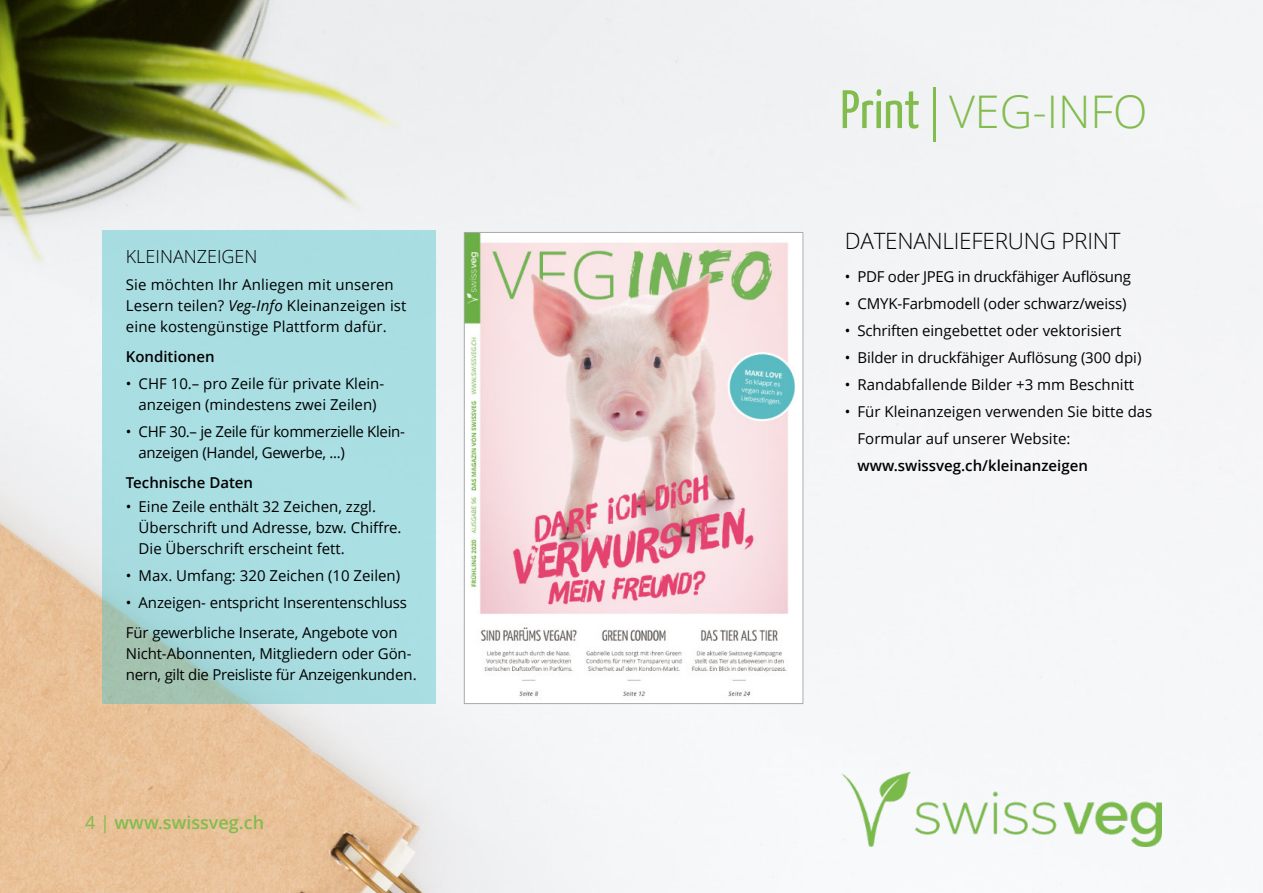
<style>
.page{position:relative;width:1263px;height:893px;background:#fff}
.page>*{position:absolute;margin:0;border:0;box-sizing:border-box;transform-origin:0 0}
.t1{font:300 45px "Open Sans";color:#82bc4d}
.t2{font:300 22.5px "Open Sans";letter-spacing:-.01em;color:#000}
.t3{font:600 18px "Open Sans";color:#82bc4d}
.t4{font:300 18px "Open Sans";color:#000}
.t5{font:15px/21px "Open Sans";color:#000}
.t6{font:15px/21px "Open Sans";letter-spacing:-.02em;color:#000}
.t7{font:600 15px "Open Sans";color:#000}
.s1{font-style:italic}
.s2{font-weight:400}
.s3{font-family:"Yanone Kaffeesatz";font-weight:400;font-size:54px}
.s4{font-size:54px}
</style>
<div class="page">
<img style="left:0;top:0;width:1263px;height:893px">
<img style="left:842px;top:772px;width:319px;height:75px">
<div style="left:103px;top:230px;width:333px;height:474px;background:#a9dee3"></div>
<img style="left:466px;top:234px;width:335px;height:468px">
<div style="left:464px;top:232px;width:339px;height:472px;border:1px solid #a7a9ac"></div>
<p class="t4" style="left:126px;top:249px;width:133px">KLEINANZEIGEN</p>
<p class="t5" style="left:126px;top:275px;width:282px">Sie möchten Ihr Anliegen mit unseren<br>Lesern teilen? <span class="s1">Veg-Info</span> Kleinanzeigen ist eine kostengünstige Plattform dafür.</p>
<p class="t7" style="left:126px;top:350px;width:90px">Konditionen</p>
<p class="t5" style="left:126px;top:374px;width:260px;text-align:center">• CHF 10.– pro Zeile für private Klein&shy;anzeigen (mindestens zwei Zeilen)</p>
<p class="t6" style="left:139px;top:422px;width:268px;text-indent:-13px">• CHF 30.– je Zeile für kommerzielle Klein&shy;anzeigen (Handel, Gewerbe, ...)</p>
<p class="t7" style="left:126px;top:476px;width:129px">Technische Daten</p>
<p class="t5" style="left:139px;top:497px;width:264px;text-indent:-13px">• Eine Zeile enthält 32 Zeichen, zzgl.<br>Überschrift und Adresse, bzw. Chiffre.<br>Die Überschrift erscheint fett.</p>
<p class="t5" style="left:126px;top:566px;width:276px">• Max. Umfang: 320 Zeichen (10 Zeilen)</p>
<p class="t5" style="left:126px;top:589px;width:283px;line-height:30px">• Anzeigen- entspricht Inserentenschluss<br>Für gewerbliche Inserate, Angebote von</p>
<p class="t5" style="left:126px;top:644px;width:292px">Nicht-Abonnenten, Mitgliedern oder Gön&shy;nern, gilt die Preisliste für Anzeigenkunden.</p>
<p class="t3" style="left:85px;top:815px;width:181px"><span class="s2">4 |</span> www.swissveg.ch</p>
<h1 class="t1" style="left:840px;top:94px;width:309px"><span class="s3">Print</span><span class="s4">|</span>VEG-INFO</h1>
<h2 class="t2" style="left:845px;top:232px;width:277px">DATENANLIEFERUNG PRINT</h2>
<p class="t6" style="left:845px;top:268px;width:288px">• PDF oder JPEG in druckfähiger Auflösung</p>
<p class="t5" style="left:845px;top:295px;width:283px">• CMYK-Farbmodell (oder schwarz/weiss)</p>
<p class="t5" style="left:845px;top:322px;width:278px">• Schriften eingebettet oder vektorisiert</p>
<p class="t5" style="left:845px;top:349px;width:298px">• Bilder in druckfähiger Auflösung (300 dpi)</p>
<p class="t5" style="left:845px;top:376px;width:291px">• Randabfallende Bilder +3 mm Beschnitt</p>
<p class="t5" style="left:857px;top:400px;width:296px;line-height:27px;text-indent:-13px">• Für Kleinanzeigen verwenden Sie bitte das<br>Formular auf unserer Website:</p>
<p class="t7" style="left:857px;top:460px;width:232px">www.swissveg.ch/kleinanzeigen</p>
</div>
